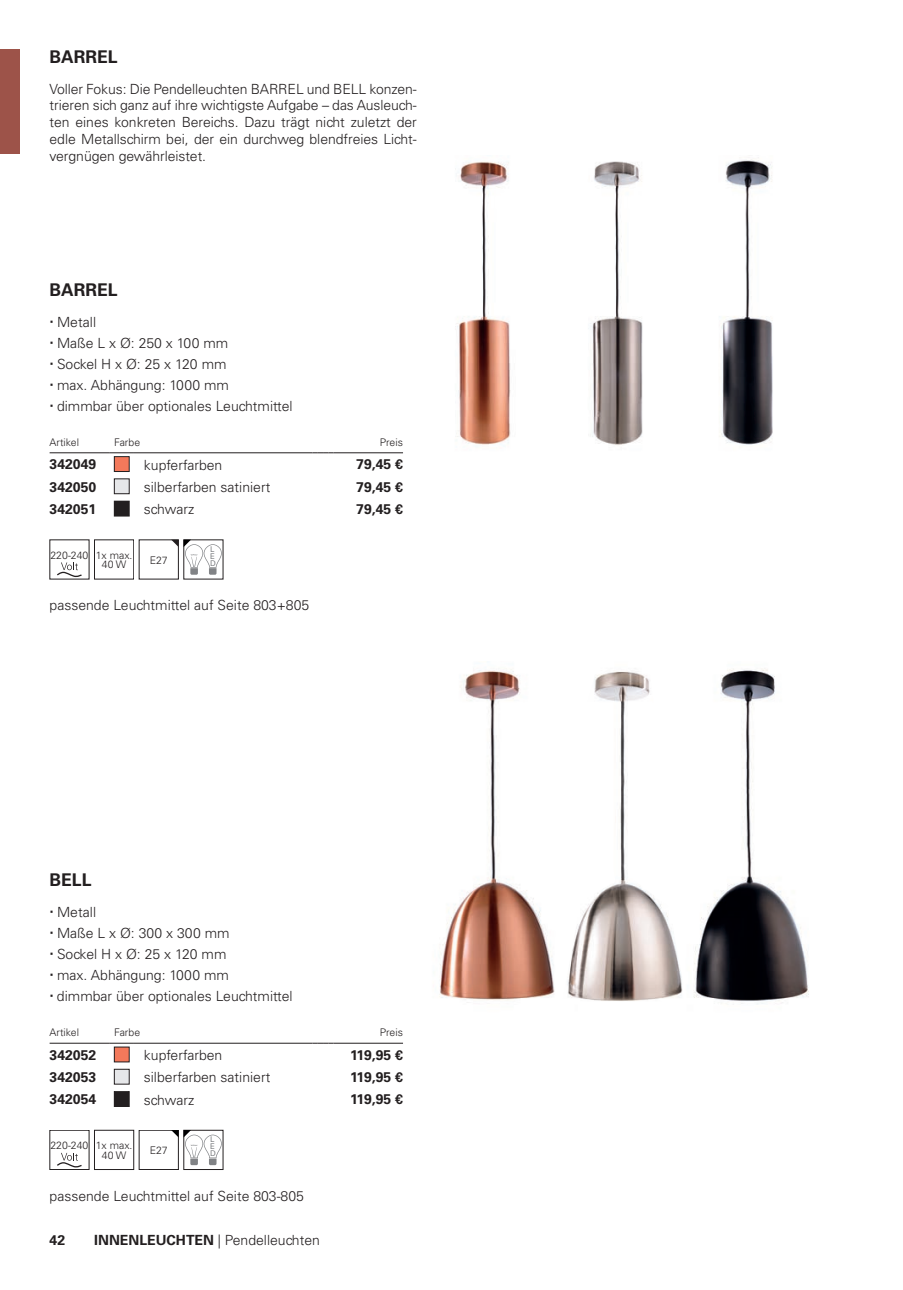
<style>
.page{position:relative;width:903px;height:1290px;background:#fff}
.page>*{position:absolute;margin:0;border:0;box-sizing:border-box;transform-origin:0 0}
.t1{font:700 17.5px "Univers";color:#231f20}
.t2{font:300 14px/21px "Univers";color:#231f20}
.t3{font:700 14px "Univers";color:#231f20}
.t4{font:300 10.5px/9.6px "Univers";color:#231f20}
.t5{font:7.88px/7px "Univers";color:#818386}
.s1{font-weight:700}
</style>
<div class="page">
<div style="left:0;top:50px;width:20px;height:104px;background:#9d5349"></div>
<div style="left:50px;top:1130px;width:39px;height:40px;border:1px solid #231f20"></div>
<svg style="left:57px;top:1153px;width:25px;height:15px"></svg>
<div style="left:94px;top:1130px;width:40px;height:40px;border:1px solid #231f20"></div>
<div style="left:139px;top:1130px;width:40px;height:40px;border:1px solid #231f20"></div>
<div style="left:184px;top:1130px;width:39px;height:40px;border:1px solid #231f20"></div>
<svg style="left:171px;top:1130px;width:51px;height:35px"></svg>
<img style="left:693px;top:668px;width:116px;height:336px">
<img style="left:456px;top:161px;width:55px;height:284px">
<img style="left:439px;top:669px;width:116px;height:332px">
<img style="left:567px;top:671px;width:116px;height:330px">
<img style="left:590px;top:161px;width:53px;height:284px">
<img style="left:719px;top:159px;width:54px;height:286px">
<svg style="left:57px;top:562px;width:25px;height:16px"></svg>
<div style="left:94px;top:540px;width:40px;height:39px;border:1px solid #231f20"></div>
<svg style="left:171px;top:540px;width:51px;height:35px"></svg>
<hr style="left:50px;top:452px;width:59px;height:1px;background:#231f20">
<svg style="left:313px;top:452px;width:21px;height:1px"></svg>
<hr style="left:334px;top:452px;width:69px;height:1px;background:#231f20">
<svg style="left:109px;top:452px;width:25px;height:1px"></svg>
<hr style="left:134px;top:452px;width:179px;height:1px;background:#231f20">
<div style="left:114px;top:457px;width:15px;height:14px;background:#f3795b"></div>
<div style="left:114px;top:456px;width:15px;height:16px;border:1px solid #231f20"></div>
<div style="left:114px;top:479px;width:15px;height:15px;background:#e6e7e9"></div>
<div style="left:114px;top:479px;width:15px;height:15px;border:1px solid #231f20"></div>
<div style="left:114px;top:501px;width:15px;height:15px;background:#231f20"></div>
<hr style="left:50px;top:1043px;width:59px;height:1px;background:#231f20">
<svg style="left:109px;top:1043px;width:25px;height:1px"></svg>
<hr style="left:134px;top:1043px;width:179px;height:1px;background:#231f20">
<svg style="left:313px;top:1043px;width:21px;height:1px"></svg>
<hr style="left:334px;top:1043px;width:69px;height:1px;background:#231f20">
<div style="left:114px;top:1047px;width:15px;height:15px;background:#f3795b"></div>
<div style="left:114px;top:1047px;width:15px;height:15px;border:1px solid #231f20"></div>
<div style="left:114px;top:1069px;width:15px;height:15px;background:#e6e7e9"></div>
<div style="left:114px;top:1069px;width:15px;height:15px;border:1px solid #231f20"></div>
<div style="left:114px;top:1091px;width:15px;height:15px;background:#231f20"></div>
<div style="left:114px;top:1091px;width:15px;height:16px;border:1px solid #231f20"></div>
<p class="t1" style="left:50px;top:46px;width:70px">BARREL</p>
<p class="t2" style="left:50px;top:80px;width:369px;line-height:16.8px;text-align:justify">Voller Fokus: Die Pendelleuchten BARREL und BELL konzen&shy;trieren sich ganz auf ihre wichtigste Aufgabe – das Ausleuch&shy;ten eines konkreten Bereichs. Dazu trägt nicht zuletzt der edle Metallschirm bei, der ein durchweg blendfreies Licht&shy;vergnügen gewährleistet.</p>
<p class="t1" style="left:50px;top:279px;width:70px">BARREL</p>
<p class="t2" style="left:57px;top:311px;width:237px">Metall<br>Maße L x Ø: 250 x 100 mm<br>Sockel H x Ø: 25 x 120 mm<br>max. Abhängung: 1000 mm<br>dimmbar über optionales Leuchtmittel</p>
<p class="t4" style="left:50px;top:437px;width:31px">Artikel</p>
<p class="t4" style="left:114px;top:437px;width:28px">Farbe</p>
<p class="t4" style="left:380px;top:437px;width:25px">Preis</p>
<p class="t3" style="left:50px;top:456px;width:48px">342049</p>
<p class="t2" style="left:144px;top:454px;width:80px">kupferfarben</p>
<p class="t3" style="left:356px;top:456px;width:48px">79,45 €</p>
<p class="t3" style="left:50px;top:478px;width:48px">342050</p>
<p class="t2" style="left:144px;top:476px;width:128px">silberfarben satiniert</p>
<p class="t3" style="left:356px;top:478px;width:48px">79,45 €</p>
<p class="t3" style="left:50px;top:501px;width:48px">342051</p>
<p class="t2" style="left:144px;top:499px;width:52px">schwarz</p>
<p class="t3" style="left:356px;top:501px;width:48px">79,45 €</p>
<p class="t5" style="left:210px;top:546px;width:7px">L<br>E<br>D</p>
<p class="t4" style="left:102px;top:550px;width:32px;text-indent:-51px">220-240 1x max.<br>40 W</p>
<p class="t4" style="left:150px;top:555px;width:20px">E27</p>
<p class="t2" style="left:50px;top:595px;width:261px">passende Leuchtmittel auf Seite 803+805</p>
<p class="t1" style="left:50px;top:870px;width:43px">BELL</p>
<p class="t2" style="left:57px;top:901px;width:237px">Metall<br>Maße L x Ø: 300 x 300 mm<br>Sockel H x Ø: 25 x 120 mm<br>max. Abhängung: 1000 mm<br>dimmbar über optionales Leuchtmittel</p>
<p class="t4" style="left:50px;top:1028px;width:31px">Artikel</p>
<p class="t4" style="left:114px;top:1027px;width:28px">Farbe</p>
<p class="t4" style="left:380px;top:1027px;width:25px">Preis</p>
<p class="t3" style="left:50px;top:1046px;width:48px">342052</p>
<p class="t2" style="left:144px;top:1044px;width:80px">kupferfarben</p>
<p class="t3" style="left:350px;top:1046px;width:54px">119,95 €</p>
<p class="t3" style="left:50px;top:1069px;width:48px">342053</p>
<p class="t2" style="left:144px;top:1067px;width:128px">silberfarben satiniert</p>
<p class="t3" style="left:350px;top:1069px;width:54px">119,95 €</p>
<p class="t3" style="left:50px;top:1091px;width:48px">342054</p>
<p class="t2" style="left:144px;top:1089px;width:52px">schwarz</p>
<p class="t3" style="left:350px;top:1091px;width:54px">119,95 €</p>
<p class="t5" style="left:210px;top:1136px;width:7px">L<br>E<br>D</p>
<p class="t4" style="left:102px;top:1141px;width:32px;text-indent:-51px">220-240 1x max.<br>40 W</p>
<p class="t4" style="left:150px;top:1145px;width:20px">E27</p>
<p class="t2" style="left:50px;top:1185px;width:256px">passende Leuchtmittel auf Seite 803-805</p>
<p class="t3" style="left:50px;top:1232px;width:17px">42</p>
<p class="t2" style="left:94px;top:1229px;width:227px"><span class="s1">INNENLEUCHTEN</span> | Pendelleuchten</p>
</div>
